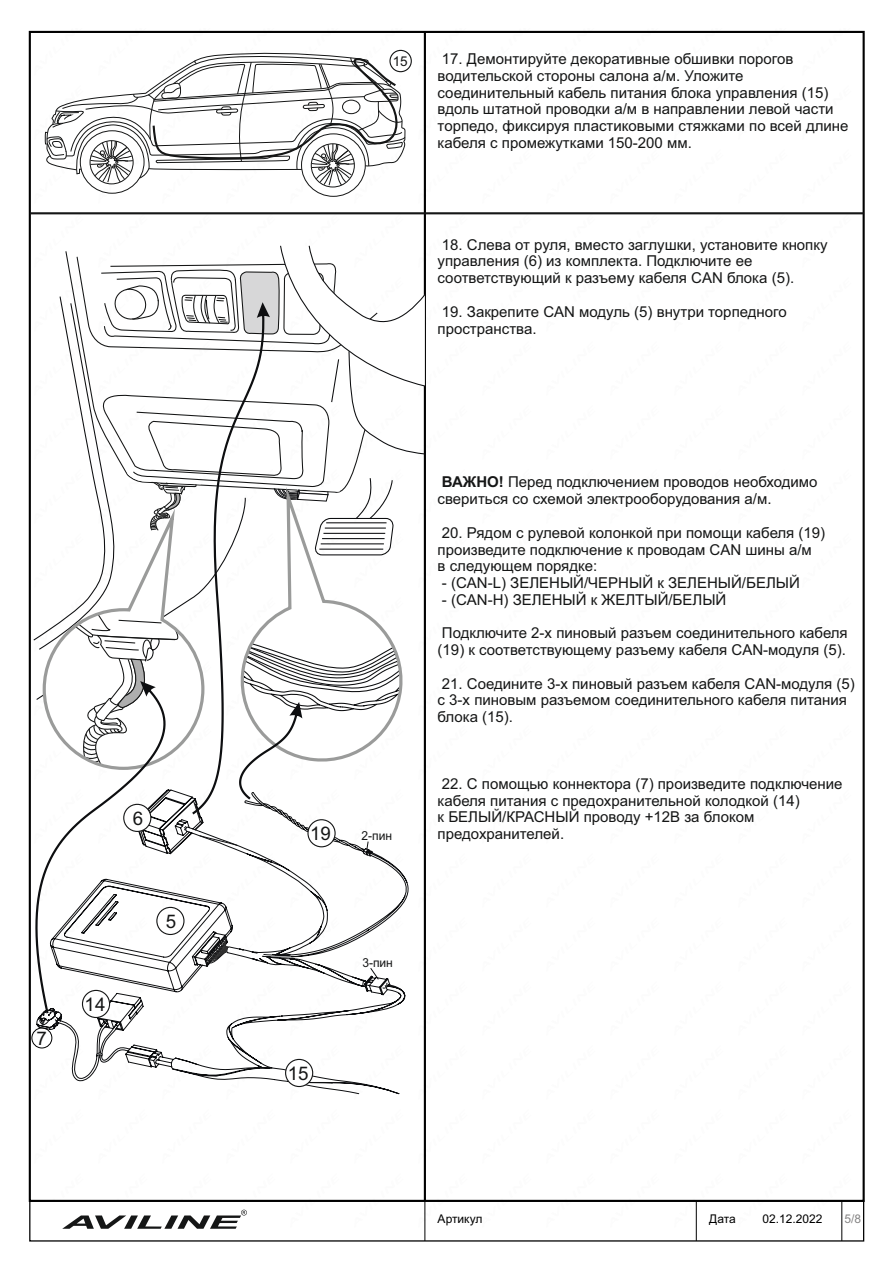
<style>
.page{position:relative;width:893px;height:1262px;background:#fff}
.page>*{position:absolute;margin:0;border:0;box-sizing:border-box;transform-origin:0 0}
.t1{font:18.75px "Arial";color:#151616}
.t2{font:15px/16.8px "Arial";color:#151616}
.t3{font:13.5px "Arial";color:#151616}
.t4{font:12.45px "Arial";color:#151616}
.t5{font:12px "Arial";color:#000}
.t6{font:12px "Arial";color:#848383}
.s1{font-weight:700}
</style>
<div class="page">
<hr style="left:424px;top:32px;width:2px;height:1168px;background:#000">
<svg style="left:44px;top:51px;width:362px;height:164px"></svg>
<hr style="left:30px;top:212px;width:833px;height:2px;background:#151616">
<div style="left:389px;top:50px;width:23px;height:22px;background:#fff;border:1px solid #151616;border-radius:50%"></div>
<svg style="left:36px;top:1013px;width:364px;height:81px"></svg>
<svg style="left:95px;top:1052px;width:8px;height:8px"></svg>
<div style="left:285px;top:1058px;width:28px;height:29px;background:#fff;border:1px solid #151616;border-radius:50%"></div>
<svg style="left:82px;top:989px;width:28px;height:29px"></svg>
<svg style="left:33px;top:244px;width:392px;height:769px"></svg>
<div style="left:31px;top:1027px;width:21px;height:21px;border:1px solid #000;border-radius:50%"></div>
<svg style="left:63px;top:1209px;width:184px;height:19px"></svg>
<div style="left:29px;top:1200px;width:835px;height:41px;border:1px solid #000"></div>
<hr style="left:424px;top:1200px;width:1px;height:40px;background:#000">
<hr style="left:695px;top:1200px;width:1px;height:40px;background:#000">
<hr style="left:841px;top:1200px;width:1px;height:40px;background:#000">
<p class="t1" style="left:37px;top:1031px;width:12px">7</p>
<p class="t1" style="left:133px;top:811px;width:12px">6</p>
<p class="t1" style="left:85px;top:997px;width:22px">14</p>
<p class="t1" style="left:166px;top:914px;width:12px">5</p>
<p class="t3" style="left:392px;top:56px;width:17px">15</p>
<p class="t2" style="left:437px;top:52px;width:412px">17. Демонтируйте декоративные обшивки порогов водительской стороны салона а/м. Уложите соединительный кабель питания блока управления (15) вдоль штатной проводки а/м в направлении левой части торпедо, фиксируя пластиковыми стяжками по всей длине кабеля с промежутками 150-200 мм.</p>
<p class="t2" style="left:437px;top:237px;width:391px">18. Слева от руля, вместо заглушки, установите кнопку управления (6) из комплекта. Подключите ее соответствующий к разъему кабеля CAN блока (5).</p>
<p class="t2" style="left:437px;top:304px;width:350px">19. Закрепите CAN модуль (5) внутри торпедного пространства.</p>
<p class="t1" style="left:310px;top:826px;width:22px">19</p>
<p class="t4" style="left:361px;top:831px;width:32px">2-пин</p>
<p class="t2" style="left:437px;top:475px;width:381px"><span class="s1">ВАЖНО!</span> Перед подключением проводов необходимо свериться со схемой электрооборудования а/м.</p>
<p class="t2" style="left:437px;top:525px;width:389px">20. Рядом с рулевой колонкой при помощи кабеля (19) произведите подключение к проводам CAN шины а/м<br>в следующем порядке:</p>
<p class="t2" style="left:442px;top:576px;width:359px">- (CAN-L) ЗЕЛЕНЫЙ/ЧЕРНЫЙ к ЗЕЛЕНЫЙ/БЕЛЫЙ</p>
<p class="t2" style="left:442px;top:592px;width:286px">- (CAN-H) ЗЕЛЕНЫЙ к ЖЕЛТЫЙ/БЕЛЫЙ</p>
<p class="t2" style="left:437px;top:626px;width:411px">Подключите 2-х пиновый разъем соединительного кабеля (19) к соответствующему разъему кабеля CAN-модуля (5).</p>
<p class="t2" style="left:437px;top:676px;width:419px">21. Соедините 3-х пиновый разъем кабеля CAN-модуля (5) с 3-х пиновым разъемом соединительного кабеля питания блока (15).</p>
<p class="t2" style="left:437px;top:776px;width:406px">22. С помощью коннектора (7) произведите подключение кабеля питания с предохранительной колодкой (14)<br>к БЕЛЫЙ/КРАСНЫЙ проводу +12В за блоком предохранителей.</p>
<p class="t1" style="left:288px;top:1066px;width:22px">15</p>
<p class="t4" style="left:362px;top:958px;width:32px">3-пин</p>
<p class="t5" style="left:437px;top:1213px;width:46px">Артикул</p>
<p class="t5" style="left:709px;top:1213px;width:28px">Дата</p>
<p class="t5" style="left:762px;top:1213px;width:62px">02.12.2022</p>
<p class="t6" style="left:844px;top:1214px;width:18px">5/8</p>
</div>
